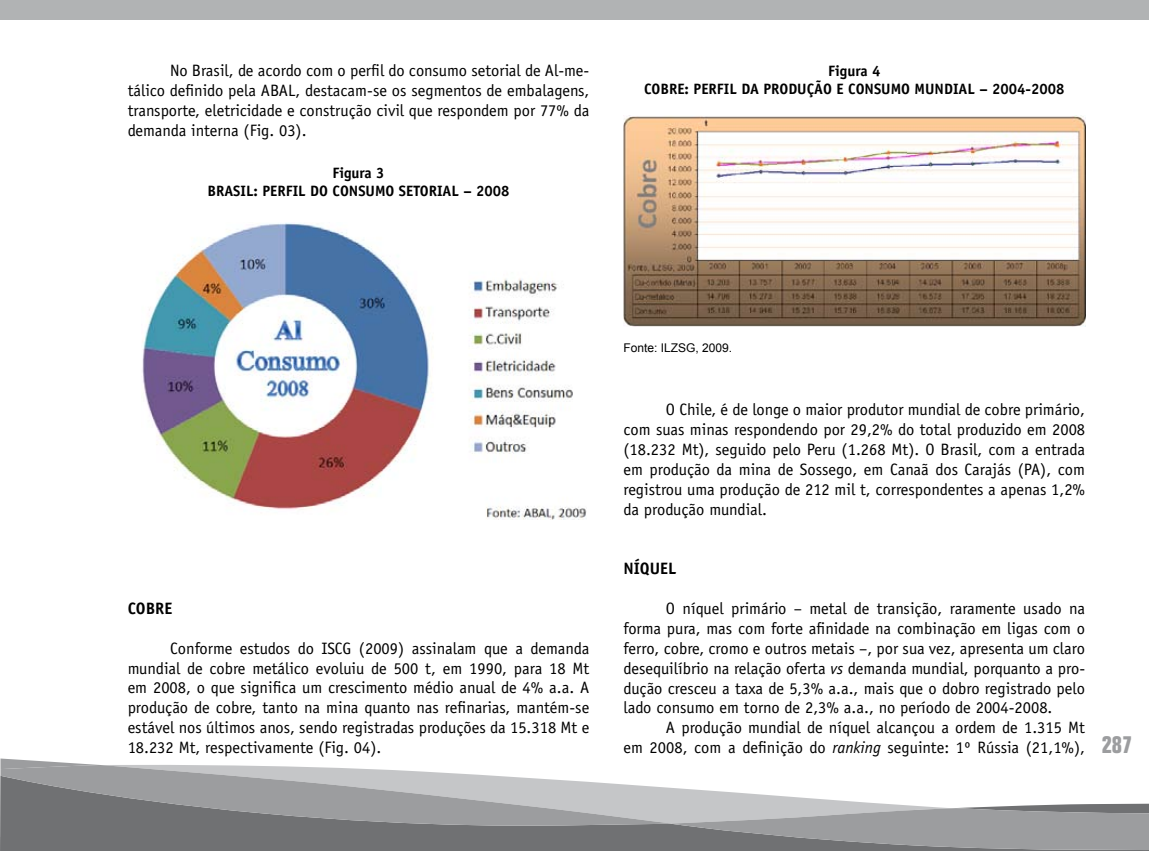
<style>
.page{position:relative;width:1149px;height:851px;background:#fff}
.page>*{position:absolute;margin:0;border:0;box-sizing:border-box;transform-origin:0 0}
.t1{font:700 condensed 24px "Folio";color:#9c9d9f}
.t2{font:16.5px/19.8px "Officina Sans";color:#000;text-align:justify}
.t3{font:700 16.5px "Officina Sans";color:#000}
.t4{font:700 15px/18px "Officina Sans";color:#000;text-align:center}
.t5{font:12px "Arial";color:#000}
.s1{font-style:italic}
</style>
<div class="page">
<div style="left:102px;top:836px;width:568px;height:14px;background:#707173"></div>
<svg style="left:670px;top:787px;width:201px;height:16px"></svg>
<svg style="left:670px;top:803px;width:478px;height:47px;background:#9c9d9f"></svg>
<svg style="left:0;top:758px;width:102px;height:92px"></svg>
<svg style="left:0;top:764px;width:670px;height:72px;background:#a1a2a3"></svg>
<div style="left:0;top:0;width:1148px;height:19px;background:#b1b3b4"></div>
<img style="left:142px;top:222px;width:444px;height:297px">
<img style="left:623px;top:116px;width:461px;height:210px">
<p class="t2" style="left:128px;top:61px;width:463px;text-indent:43px">No Brasil, de acordo com o perfil do consumo setorial de Al-me&shy;tálico definido pela ABAL, destacam-se os segmentos de embalagens, transporte, eletricidade e construção civil que respondem por 77% da demanda interna (Fig. 03).</p>
<p class="t4" style="left:207px;top:164px;width:303px">FIGURA 3<br>BRASIL: PERFIL DO CONSUMO SETORIAL – 2008</p>
<p class="t4" style="left:644px;top:61px;width:422px">FIGURA 4<br>COBRE: PERFIL DA PRODUÇÃO E CONSUMO MUNDIAL – 2004-2008</p>
<p class="t3" style="left:128px;top:597px;width:46px">COBRE</p>
<p class="t2" style="left:128px;top:638px;width:463px;text-indent:43px">Conforme estudos do ISCG (2009) assinalam que a demanda mundial de cobre metálico evoluiu de 500 t, em 1990, para 18 Mt em 2008, o que significa um crescimento médio anual de 4% a.a. A produção de cobre, tanto na mina quanto nas refinarias, mantém-se estável nos últimos anos, sendo registradas produções da 15.318 Mt e 18.232 Mt, respectivamente (Fig. 04).</p>
<p class="t5" style="left:623px;top:339px;width:110px">Fonte: ILZSG, 2009.</p>
<p class="t2" style="left:623px;top:399px;width:463px;text-indent:43px">O Chile, é de longe o maior produtor mundial de cobre primário, com suas minas respondendo por 29,2% do total produzido em 2008 (18.232 Mt), seguido pelo Peru (1.268 Mt). O Brasil, com a entrada em produção da mina de Sossego, em Canaã dos Carajás (PA), com registrou uma produção de 212 mil t, correspondentes a apenas 1,2% da produção mundial.</p>
<p class="t3" style="left:623px;top:558px;width:54px">NÍQUEL</p>
<p class="t2" style="left:623px;top:598px;width:463px;text-indent:43px">O níquel primário – metal de transição, raramente usado na forma pura, mas com forte afinidade na combinação em ligas com o ferro, cobre, cromo e outros metais –, por sua vez, apresenta um claro desequilíbrio na relação oferta <span class="s1">vs</span> demanda mundial, porquanto a pro&shy;dução cresceu a taxa de 5,3% a.a., mais que o dobro registrado pelo lado consumo em torno de 2,3% a.a., no período de 2004-2008.</p>
<p class="t2" style="left:623px;top:717px;width:463px;text-align:right">A produção mundial de níquel alcançou a ordem de 1.315 Mt<br>em 2008, com a definição do <span class="s1">ranking</span> seguinte: 1º Rússia (21,1%),</p>
<h1 class="t1" style="left:1101px;top:731px;width:32px">287</h1>
</div>
